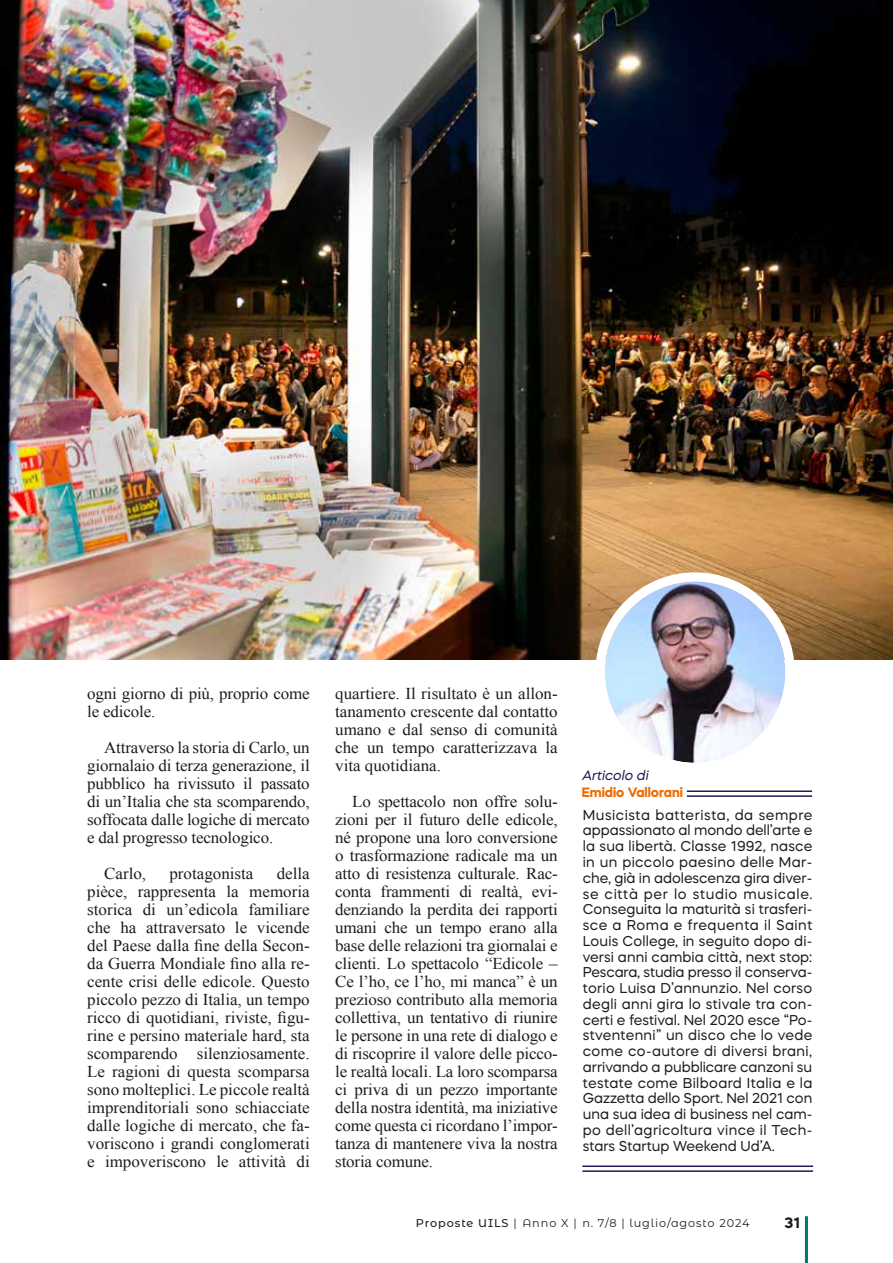
<style>
.page{position:relative;width:893px;height:1263px;background:#fff}
.page>*{position:absolute;margin:0;border:0;box-sizing:border-box;transform-origin:0 0}
.t1{font:16.5px/18px "Times New Roman";letter-spacing:-.01em;color:#1d1d1b;text-align:justify}
.t2{font:700 15px "Mazzard H";color:#1d1d1b}
.t3{font:14.25px/15.8px "Mazzard H";letter-spacing:.01em;color:#1d1d1b;text-align:justify}
.t4{font:700 13.5px "Mazzard H";color:#ed6d05}
.t5{font:italic 13.5px "Mazzard H";color:#231758}
.t6{font:11.25px "Montserrat Alternates";letter-spacing:.08em;color:#1d1d1b}
.s1{font-weight:500}
</style>
<div class="page">
<hr style="left:805px;top:1216px;width:3px;height:47px;background:#007770">
<img style="left:0;top:0;width:893px;height:659px">
<hr style="left:687px;top:790px;width:125px;height:2px;background:#231758">
<hr style="left:687px;top:795px;width:125px;height:2px;background:#231758">
<hr style="left:582px;top:1165px;width:231px;height:2px;background:#231758">
<hr style="left:582px;top:1170px;width:231px;height:2px;background:#231758">
<img style="left:605px;top:582px;width:180px;height:181px;border-radius:90px">
<div style="left:595px;top:572px;width:200px;height:200px;border:9px solid #fff;border-radius:50%"></div>
<p class="t1" style="left:87px;top:684px;width:224px">ogni giorno di più, proprio come le edicole.</p>
<p class="t1" style="left:87px;top:738px;width:224px;text-indent:17px">Attraverso la storia di Carlo, un giornalaio di terza generazione, il pubblico ha rivissuto il passato di un’Italia che sta scomparendo, soffocata dalle logiche di mercato e dal progresso tecnologico.</p>
<p class="t1" style="left:104px;top:864px;width:44px">Carlo,</p>
<p class="t1" style="left:169px;top:864px;width:86px">protagonista</p>
<p class="t1" style="left:87px;top:864px;width:224px;text-indent:190px">della pièce, rappresenta la memoria storica di un’edicola familiare che ha attraversato le vicende del Paese dalla fine della Secon&shy;da Guerra Mondiale fino alla re&shy;cente crisi delle edicole. Questo piccolo pezzo di Italia, un tempo ricco di quotidiani, riviste, figu&shy;rine e persino materiale hard, sta scomparendo silenziosamente.<br>Le ragioni di questa scomparsa sono molteplici. Le piccole realtà imprenditoriali sono schiacciate dalle logiche di mercato, che fa&shy;voriscono i grandi conglomerati e impoveriscono le attività di</p>
<p class="t1" style="left:335px;top:684px;width:224px">quartiere. Il risultato è un allon&shy;tanamento crescente dal contatto umano e dal senso di comunità che un tempo caratterizzava la vita quotidiana.</p>
<p class="t1" style="left:335px;top:792px;width:224px;text-indent:17px">Lo spettacolo non offre solu&shy;zioni per il futuro delle edicole, né propone una loro conversione o trasformazione radicale ma un atto di resistenza culturale. Rac&shy;conta frammenti di realtà, evi&shy;denziando la perdita dei rapporti umani che un tempo erano alla base delle relazioni tra giornalai e clienti. Lo spettacolo “Edicole – Ce l’ho, ce l’ho, mi manca” è un prezioso contributo alla memoria collettiva, un tentativo di riunire le persone in una rete di dialogo e di riscoprire il valore delle picco&shy;le realtà locali. La loro scomparsa ci priva di un pezzo importante della nostra identità, ma iniziative come questa ci ricordano l’impor&shy;tanza di mantenere viva la nostra storia comune.</p>
<p class="t5" style="left:582px;top:767px;width:71px">Articolo di</p>
<p class="t4" style="left:582px;top:783px;width:103px">Emidio Vallorani</p>
<p class="t3" style="left:583px;top:806px;width:231px">Musicista batterista, da sempre appassionato al mondo dell’arte e la sua libertà. Classe 1992, nasce in un piccolo paesino delle Mar&shy;che, già in adolescenza gira diver&shy;se città per lo studio musicale.<br>Conseguita la maturità si trasferi&shy;sce a Roma e frequenta il Saint Louis College, in seguito dopo di&shy;versi anni cambia città, next stop:<br>Pescara, studia presso il conserva&shy;torio Luisa D’annunzio. Nel corso degli anni gira lo stivale tra con&shy;certi e festival. Nel 2020 esce “Po&shy;stventenni” un disco che lo vede come co-autore di diversi brani, arrivando a pubblicare canzoni su testate come Bilboard Italia e la Gazzetta dello Sport. Nel 2021 con una sua idea di business nel cam&shy;po dell’agricoltura vince il Tech&shy;stars Startup Weekend Ud’A.</p>
<p class="t6" style="left:416px;top:1215px;width:335px"><span class="s1">Proposte UILS</span> | Anno X | n. 7/8 | luglio/agosto 2024</p>
<p class="t2" style="left:785px;top:1212px;width:17px">31</p>
</div>
